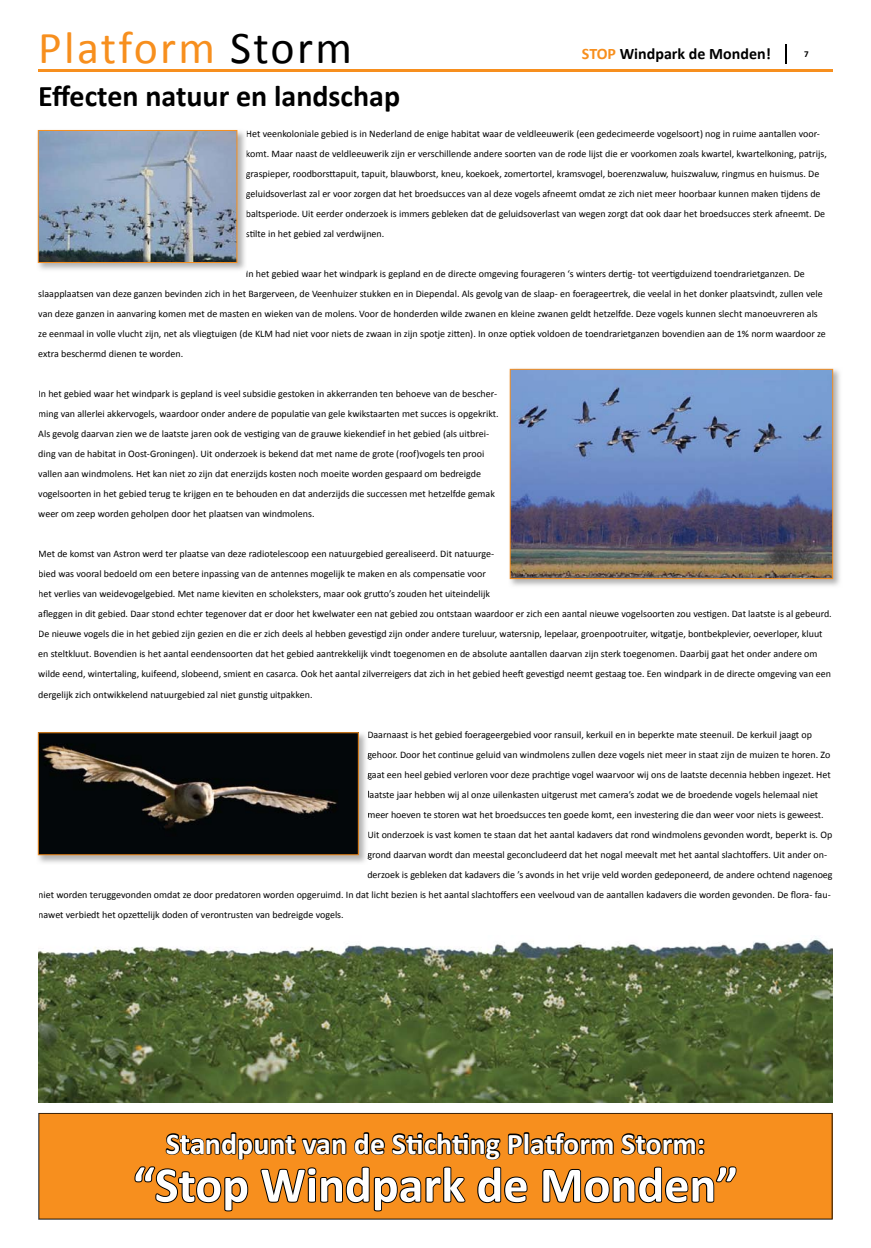
<style>
.page{position:relative;width:871px;height:1248px;background:#fff}
.page>*{position:absolute;margin:0;border:0;box-sizing:border-box;transform-origin:0 0}
.t1{font:700 50px "Calibri";color:#fff}
.t2{font:45.8px "Calibri";letter-spacing:.05em;color:#f78f1e}
.t3{font:700 30px "Calibri";color:#fff}
.t4{font:700 30px "Calibri";color:#000}
.t5{font:700 16px "Calibri";color:#000}
.t6{font:10px/20px "Calibri";color:#000}
.t7{font:700 9.1px "Calibri";color:#000}
.s1{color:#000}
.s2{color:#f78f1e}
</style>
<div class="page">
<hr style="left:38px;top:70px;width:794px;height:2px;background:#f78f1e">
<svg style="left:785px;top:45px;width:1px;height:19px"></svg>
<img style="left:38px;top:938px;width:794px;height:164px">
<img style="left:37px;top:129px;width:208px;height:141px">
<svg style="left:38px;top:130px;width:199px;height:133px;background:#8d9cae"></svg>
<img style="left:509px;top:368px;width:331px;height:218px">
<img style="left:509px;top:369px;width:323px;height:210px">
<img style="left:37px;top:732px;width:329px;height:131px">
<svg style="left:38px;top:732px;width:321px;height:123px;background:#1d1b18"></svg>
<svg style="left:39px;top:1113px;width:792px;height:105px;background:#d67b19"></svg>
<img style="left:179px;top:1134px;width:25px;height:20px">
<h2 class="t2" style="left:38px;top:19px;width:315px">Platform <span class="s1">Storm</span></h2>
<h3 class="t4" style="left:38px;top:77px;width:363px">effecten natuur en landschap</h3>
<h3 class="t5" style="left:581px;top:44px;width:190px"><span class="s2">STOP</span> Windpark de Monden!</h3>
<p class="t7" style="left:803px;top:48px;width:6px">7</p>
<p class="t6" style="left:246px;top:123px;width:582px">Het veenkoloniale gebied is in Nederland de enige habitat waar de veldleeuwerik (een gedecimeerde vogelsoort) nog in ruime aantallen voor&shy;komt. Maar naast de veldleeuwerik zijn er verschillende andere soorten van de rode lijst die er voorkomen zoals kwartel, kwartelkoning, patrijs, graspieper, roodborsttapuit, tapuit, blauwborst, kneu, koekoek, zomertortel, kramsvogel, boerenzwaluw, huiszwaluw, ringmus en huismus. De geluidsoverlast zal er voor zorgen dat het broedsucces van al deze vogels afneemt omdat ze zich niet meer hoorbaar kunnen maken tijdens de baltsperiode. Uit eerder onderzoek is immers gebleken dat de geluidsoverlast van wegen zorgt dat ook daar het broedsucces sterk afneemt. De stilte in het gebied zal verdwijnen.</p>
<p class="t6" style="left:38px;top:263px;width:788px;text-indent:207px">In het gebied waar het windpark is gepland en de directe omgeving fourageren ‘s winters dertig- tot veertigduizend toendrarietganzen. De slaapplaatsen van deze ganzen bevinden zich in het Bargerveen, de Veenhuizer stukken en in Diependal. Als gevolg van de slaap- en foerageertrek, die veelal in het donker plaatsvindt, zullen vele van deze ganzen in aanvaring komen met de masten en wieken van de molens. Voor de honderden wilde zwanen en kleine zwanen geldt hetzelfde. Deze vogels kunnen slecht manoeuvreren als ze eenmaal in volle vlucht zijn, net als vliegtuigen (de KLM had niet voor niets de zwaan in zijn spotje zitten). In onze optiek voldoen de toendrarietganzen bovendien aan de 1% norm waardoor ze extra beschermd dienen te worden.</p>
<p class="t6" style="left:38px;top:383px;width:462px">In het gebied waar het windpark is gepland is veel subsidie gestoken in akkerranden ten behoeve van de bescher&shy;ming van allerlei akkervogels, waardoor onder andere de populatie van gele kwikstaarten met succes is opgekrikt.<br>Als gevolg daarvan zien we de laatste jaren ook de vestiging van de grauwe kiekendief in het gebied (als uitbrei&shy;ding van de habitat in Oost-Groningen). Uit onderzoek is bekend dat met name de grote (roof)vogels ten prooi vallen aan windmolens. Het kan niet zo zijn dat enerzijds kosten noch moeite worden gespaard om bedreigde vogelsoorten in het gebied terug te krijgen en te behouden en dat anderzijds die successen met hetzelfde gemak weer om zeep worden geholpen door het plaatsen van windmolens.</p>
<p class="t6" style="left:38px;top:543px;width:794px">Met de komst van Astron werd ter plaatse van deze radiotelescoop een natuurgebied gerealiseerd. Dit natuurge-<br>bied was vooral bedoeld om een betere inpassing van de antennes mogelijk te maken en als compensatie voor<br>het verlies van weidevogelgebied. Met name kieviten en scholeksters, maar ook grutto’s zouden het uiteindelijk<br>afleggen in dit gebied. Daar stond echter tegenover dat er door het kwelwater een nat gebied zou ontstaan waardoor er zich een aantal nieuwe vogelsoorten zou vestigen. Dat laatste is al gebeurd.<br>De nieuwe vogels die in het gebied zijn gezien en die er zich deels al hebben gevestigd zijn onder andere tureluur, watersnip, lepelaar, groenpootruiter, witgatje, bontbekplevier, oeverloper, kluut en steltkluut. Bovendien is het aantal eendensoorten dat het gebied aantrekkelijk vindt toegenomen en de absolute aantallen daarvan zijn sterk toegenomen. Daarbij gaat het onder andere om wilde eend, wintertaling, kuifeend, slobeend, smient en casarca. Ook het aantal zilverreigers dat zich in het gebied heeft gevestigd neemt gestaag toe. Een windpark in de directe omgeving van een dergelijk zich ontwikkelend natuurgebied zal niet gunstig uitpakken.</p>
<p class="t6" style="left:367px;top:723px;width:446px">Daarnaast is het gebied foerageergebied voor ransuil, kerkuil en in beperkte mate steenuil. De kerkuil jaagt op</p>
<p class="t6" style="left:367px;top:743px;width:464px">gehoor. Door het continue geluid van windmolens zullen deze vogels niet meer in staat zijn de muizen te horen. Zo</p>
<p class="t6" style="left:367px;top:763px;width:465px">gaat een heel gebied verloren voor deze prachtige vogel waarvoor wij ons de laatste decennia hebben ingezet. Het</p>
<p class="t6" style="left:367px;top:783px;width:452px">laatste jaar hebben wij al onze uilenkasten uitgerust met camera’s zodat we de broedende vogels helemaal niet</p>
<p class="t6" style="left:367px;top:803px;width:458px">meer hoeven te storen wat het broedsucces ten goede komt, een investering die dan weer voor niets is geweest.</p>
<p class="t6" style="left:367px;top:823px;width:466px">Uit onderzoek is vast komen te staan dat het aantal kadavers dat rond windmolens gevonden wordt, beperkt is. Op</p>
<p class="t6" style="left:367px;top:843px;width:461px">grond daarvan wordt dan meestal geconcludeerd dat het nogal meevalt met het aantal slachtoffers. Uit ander on-</p>
<p class="t6" style="left:367px;top:863px;width:466px">derzoek is gebleken dat kadavers die ’s avonds in het vrije veld worden gedeponeerd, de andere ochtend nagenoeg</p>
<p class="t6" style="left:38px;top:883px;width:793px">niet worden teruggevonden omdat ze door predatoren worden opgeruimd. In dat licht bezien is het aantal slachtoffers een veelvoud van de aantallen kadavers die worden gevonden. De flora- fau-</p>
<p class="t6" style="left:38px;top:903px;width:307px">nawet verbiedt het opzettelijk doden of verontrusten van bedreigde vogels.</p>
<h3 class="t3" style="left:166px;top:1124px;width:540px">Standpunt van de Stichting Platform Storm:</h3>
<h1 class="t1" style="left:133px;top:1153px;width:606px">“Stop Windpark de Monden”</h1>
</div>
